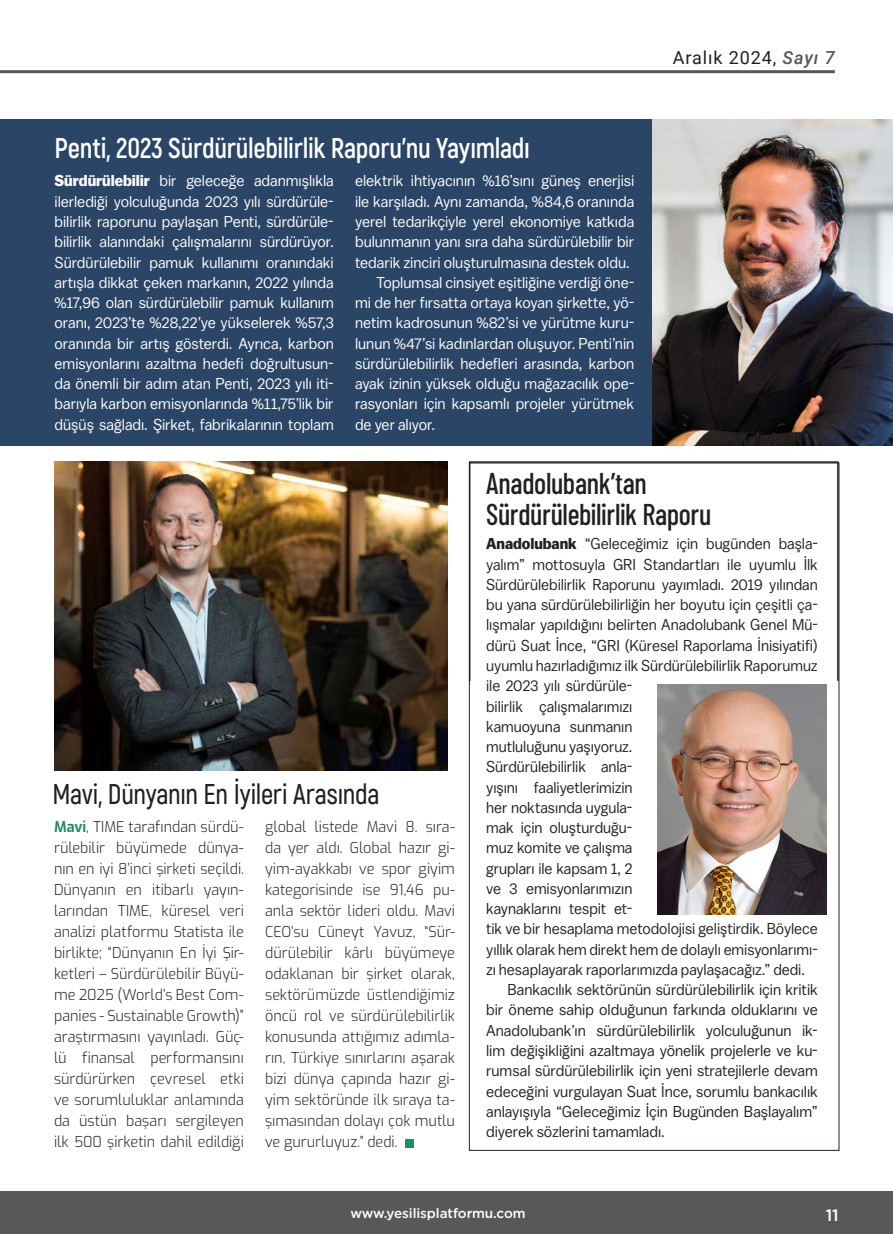
<style>
.page{position:relative;width:893px;height:1234px;background:#fff}
.page>*{position:absolute;margin:0;border:0;box-sizing:border-box;transform-origin:0 0}
.t1{font:500 30px/31.5px "Barlow Condensed";letter-spacing:-.01em;color:#231f20;scale:.95 1}
.t2{font:700 28.5px "Akrobat";letter-spacing:-.015em;color:#fff;scale:.95 1}
.t3{font:600 28.5px "Akrobat";letter-spacing:-.01em;color:#231f20;scale:.95 1}
.Nesletter_Title{font:18px "Roboto";letter-spacing:.05em;color:#231f20}
.t4{font:500 16.5px "Gotham";color:#fff}
.t5{font:15.75px/20.2px "Balto";letter-spacing:-.005em;color:#fff;text-align:justify;scale:.95 1}
.t6{font:15.75px/20.2px "Balto";letter-spacing:-.005em;color:#231f20;scale:.94 1}
.t7{font:15.75px/20.2px "Balto";letter-spacing:-.005em;color:#231f20;text-align:justify;scale:.95 1}
.t8{font:300 15px/21px "Exo";color:#231f20;text-align:justify;scale:.96 1}
.t9{font:500 13.5px "Gotham";letter-spacing:-.005em;color:#fff}
.s1{font-weight:500;font-style:italic;color:#57585a}
.s2{font-weight:700}
.s3{font-weight:700;color:#228e68}
</style>
<div class="page">
<hr style="left:0;top:70px;width:835px;height:3px;background:#57585a">
<div style="left:0;top:1191px;width:893px;height:42px;background:#57585a"></div>
<div style="left:0;top:119px;width:893px;height:326px;background:#2b4566"></div>
<div style="left:405px;top:1138px;width:8px;height:9px;background:#228e68"></div>
<img style="left:54px;top:461px;width:394px;height:309px">
<img style="left:658px;top:684px;width:169px;height:229px">
<img style="left:652px;top:119px;width:241px;height:326px">
<p class="t2" style="left:55px;top:130px;width:502px">Penti, 2023 Sürdürülebilirlik Raporu’nu Yayımladı</p>
<p class="Nesletter_Title" style="left:673px;top:45px;width:164px">Aralık 2024, <span class="s1">Sayı 7</span></p>
<p class="t5" style="left:55px;top:170px;width:295px"><span class="s2">Sürdürülebilir</span> bir geleceğe adanmışlıkla ilerlediği yolculuğunda 2023 yılı sürdürüle&shy;bilirlik raporunu paylaşan Penti, sürdürüle&shy;bilirlik alanındaki çalışmalarını sürdürüyor.<br>Sürdürülebilir pamuk kullanımı oranındaki artışla dikkat çeken markanın, 2022 yılında %17,96 olan sürdürülebilir pamuk kullanım oranı, 2023’te %28,22’ye yükselerek %57,3 oranında bir artış gösterdi. Ayrıca, karbon emisyonlarını azaltma hedefi doğrultusun&shy;da önemli bir adım atan Penti, 2023 yılı iti&shy;barıyla karbon emisyonlarında %11,75’lik bir düşüş sağladı. Şirket, fabrikalarının toplam</p>
<p class="t5" style="left:355px;top:170px;width:295px">elektrik ihtiyacının %16’sını güneş enerjisi ile karşıladı. Aynı zamanda, %84,6 oranında yerel tedarikçiyle yerel ekonomiye katkıda bulunmanın yanı sıra daha sürdürülebilir bir tedarik zinciri oluşturulmasına destek oldu.</p>
<p class="t5" style="left:355px;top:272px;width:295px;text-indent:21px">Toplumsal cinsiyet eşitliğine verdiği öne&shy;mi de her fırsatta ortaya koyan şirkette, yö&shy;netim kadrosunun %82’si ve yürütme kuru&shy;lunun %47’si kadınlardan oluşuyor. Penti’nin sürdürülebilirlik hedefleri arasında, karbon ayak izinin yüksek olduğu mağazacılık ope&shy;rasyonları için kapsamlı projeler yürütmek de yer alıyor.</p>
<p class="t1" style="left:486px;top:465px;width:239px">Anadolubank’tan<br>Sürdürülebilirlik Raporu</p>
<p class="t3" style="left:53px;top:776px;width:346px">Mavi, Dünyanın En İyileri Arasında</p>
<p class="t8" style="left:54px;top:815px;width:199px"><span class="s3">Mavi</span>, TIME tarafından sürdü&shy;rülebilir büyümede dünya&shy;nın en iyi 8’inci şirketi seçildi.<br>Dünyanın en itibarlı yayın&shy;larından TIME, küresel veri analizi platformu Statista ile birlikte; “Dünyanın En İyi Şir&shy;ketleri – Sürdürülebilir Büyü&shy;me 2025 (World’s Best Com&shy;panies - Sustainable Growth)” araştırmasını yayınladı. Güç&shy;lü finansal performansını sürdürürken çevresel etki ve sorumluluklar anlamında da üstün başarı sergileyen ilk 500 şirketin dahil edildiği</p>
<p class="t8" style="left:265px;top:815px;width:199px">global listede Mavi 8. sıra&shy;da yer aldı. Global hazır gi&shy;yim-ayakkabı ve spor giyim kategorisinde ise 91,46 pu&shy;anla sektör lideri oldu. Mavi CEO’su Cüneyt Yavuz, “Sür&shy;dürülebilir kârlı büyümeye odaklanan bir şirket olarak, sektörümüzde üstlendiğimiz öncü rol ve sürdürülebilirlik konusunda attığımız adımla&shy;rın, Türkiye sınırlarını aşarak bizi dünya çapında hazır gi&shy;yim sektöründe ilk sıraya ta&shy;şımasından dolayı çok mutlu ve gururluyuz.” dedi.</p>
<p class="t6" style="left:486px;top:533px;width:354px"><span class="s2">Anadolubank</span> “Geleceğimiz için bugünden başla&shy;yalım” mottosuyla GRI Standartları ile uyumlu İlk Sürdürülebilirlik Raporunu yayımladı. 2019 yılından bu yana sürdürülebilirliğin her boyutu için çeşitli ça&shy;lışmalar yapıldığını belirten Anadolubank Genel Mü&shy;dürü Suat İnce, “GRI (Küresel Raporlama İnisiyatifi) uyumlu hazırladığımız ilk Sürdürülebilirlik Raporumuz ile 2023 yılı sürdürüle-<br>bilirlik çalışmalarımızı<br>kamuoyuna sunmanın<br>mutluluğunu yaşıyoruz.<br>Sürdürülebilirlik anla-<br>yışını faaliyetlerimizin<br>her noktasında uygula-<br>mak için oluşturduğu-<br>muz komite ve çalışma<br>grupları ile kapsam 1, 2<br>ve 3 emisyonlarımızın<br>kaynaklarını tespit et-<br>tik ve bir hesaplama metodolojisi geliştirdik. Böylece yıllık olarak hem direkt hem de dolaylı emisyonlarımı&shy;zı hesaplayarak raporlarımızda paylaşacağız.” dedi.</p>
<p class="t7" style="left:486px;top:978px;width:351px;text-indent:21px">Bankacılık sektörünün sürdürülebilirlik için kritik bir öneme sahip olduğunun farkında olduklarını ve Anadolubank’ın sürdürülebilirlik yolculuğunun ik&shy;lim değişikliğini azaltmaya yönelik projelerle ve ku&shy;rumsal sürdürülebilirlik için yeni stratejilerle devam edeceğini vurgulayan Suat İnce, sorumlu bankacılık anlayışıyla “Geleceğimiz İçin Bugünden Başlayalım” diyerek sözlerini tamamladı.</p>
<p class="t9" style="left:350px;top:1204px;width:177px">www.yesilisplatformu.com</p>
<p class="t4" style="left:826px;top:1203px;width:14px">11</p>
</div>
